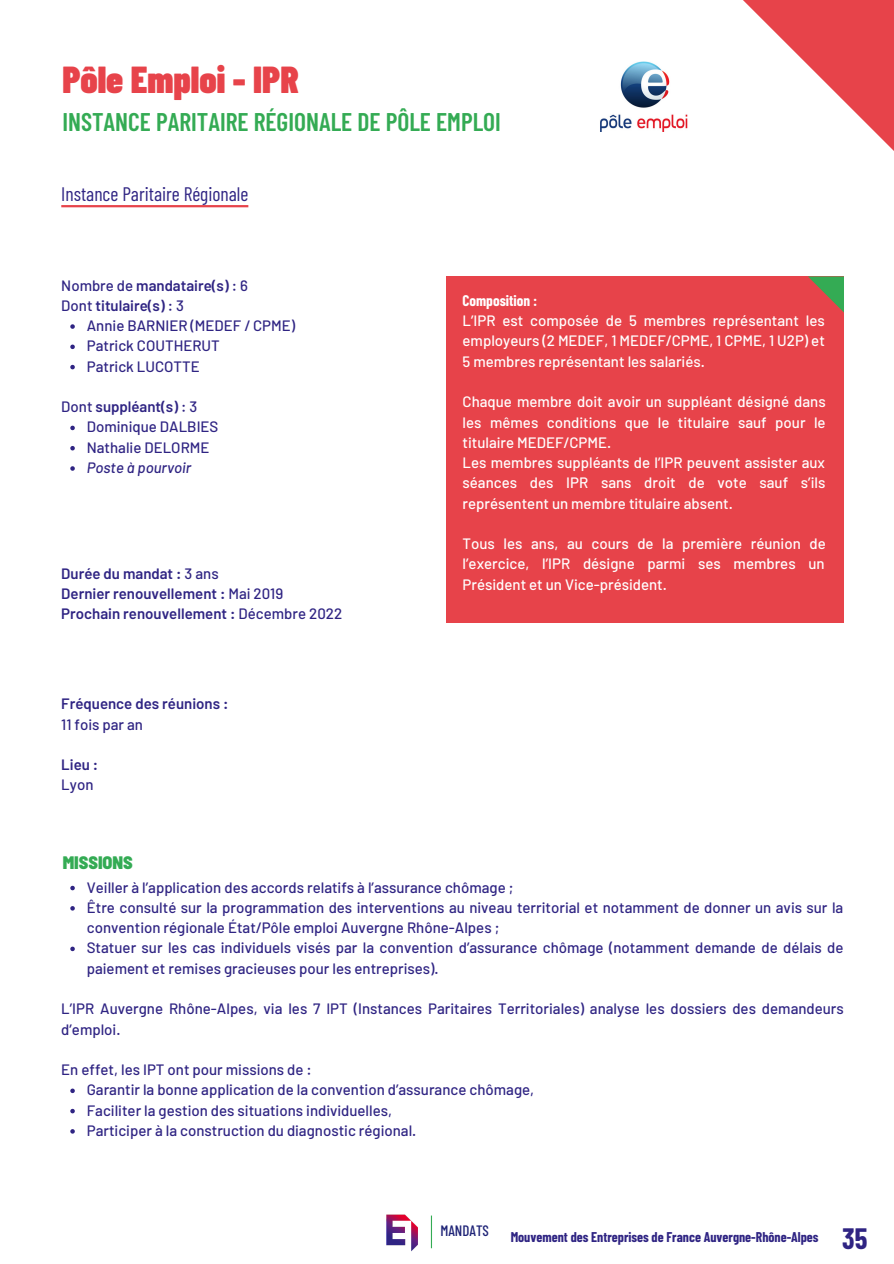
<style>
.page{position:relative;width:894px;height:1264px;background:#fff}
.page>*{position:absolute;margin:0;border:0;box-sizing:border-box;transform-origin:0 0}
.t1{font:900 37.5px "Barlow Condensed";color:#e7434a}
.t2{font:700 28.8px "Barlow Condensed";color:#2f2483}
.t3{font:600 25.5px "Barlow Condensed";color:#34ab54}
.t4{font:19.5px "Barlow Condensed";color:#2f2483}
.t5{font:900 semi-condensed 18px "Barlow";color:#34ab54}
.t6{font:500 15px/20.2px "Barlow";color:#2f2483}
.t7{font:500 15px/20.2px "Barlow";color:#fff;text-align:justify}
.t8{font:600 15px "Barlow";color:#2f2483}
.t9{font:italic 500 15px "Barlow";color:#2f2483}
.t10{font:700 15px "Barlow Condensed";color:#fff}
.t11{font:500 15px "Barlow Condensed";color:#1f2477}
.t12{font:700 13.8px "Barlow Condensed";color:#2f2483}
.s1{font-weight:500}
</style>
<div class="page">
<svg style="left:743px;top:0;width:150px;height:150px"></svg>
<div style="left:446px;top:276px;width:397px;height:347px;background:#e7434a"></div>
<svg style="left:70px;top:324px;width:5px;height:5px"></svg>
<svg style="left:70px;top:344px;width:5px;height:5px"></svg>
<svg style="left:70px;top:365px;width:5px;height:4px"></svg>
<svg style="left:70px;top:425px;width:5px;height:5px"></svg>
<svg style="left:70px;top:446px;width:5px;height:4px"></svg>
<svg style="left:70px;top:466px;width:5px;height:5px"></svg>
<svg style="left:808px;top:276px;width:35px;height:36px"></svg>
<hr style="left:61px;top:205px;width:187px;height:2px;background:#e7434a">
<svg style="left:70px;top:885px;width:5px;height:5px"></svg>
<svg style="left:70px;top:906px;width:5px;height:4px"></svg>
<svg style="left:70px;top:946px;width:5px;height:5px"></svg>
<svg style="left:70px;top:1088px;width:5px;height:5px"></svg>
<svg style="left:70px;top:1108px;width:5px;height:5px"></svg>
<svg style="left:70px;top:1129px;width:5px;height:4px"></svg>
<img style="left:600px;top:61px;width:88px;height:70px">
<hr style="left:431px;top:1215px;width:1px;height:33px;background:#34ab54">
<img style="left:386px;top:1214px;width:32px;height:38px">
<p class="t1" style="left:62px;top:55px;width:238px">Pôle Emploi - IPR</p>
<p class="t3" style="left:62px;top:106px;width:440px">INSTANCE PARITAIRE RÉGIONALE DE PÔLE EMPLOI</p>
<p class="t4" style="left:61px;top:182px;width:188px">Instance Paritaire Régionale</p>
<p class="t8" style="left:61px;top:275px;width:188px"><span class="s1">Nombre de</span> mandataire(s) <span class="s1">: 6</span></p>
<p class="t8" style="left:61px;top:296px;width:124px"><span class="s1">Dont</span> titulaire(s) <span class="s1">: 3</span></p>
<p class="t6" style="left:87px;top:315px;width:210px">Annie BARNIER (MEDEF / CPME)</p>
<p class="t6" style="left:87px;top:335px;width:134px">Patrick COUTHERUT</p>
<p class="t6" style="left:87px;top:355px;width:114px">Patrick LUCOTTE</p>
<p class="t8" style="left:61px;top:397px;width:137px"><span class="s1">Dont</span> suppléant(s) <span class="s1">: 3</span></p>
<p class="t6" style="left:87px;top:416px;width:133px">Dominique DALBIES</p>
<p class="t6" style="left:87px;top:436px;width:124px">Nathalie DELORME</p>
<p class="t9" style="left:87px;top:458px;width:106px">Poste à pourvoir</p>
<p class="t8" style="left:61px;top:563px;width:159px">Durée du mandat : <span class="s1">3 ans</span></p>
<p class="t8" style="left:61px;top:584px;width:223px">Dernier renouvellement : <span class="s1">Mai 2019</span></p>
<p class="t8" style="left:61px;top:604px;width:282px">Prochain renouvellement : <span class="s1">Décembre 2022</span></p>
<p class="t8" style="left:61px;top:694px;width:169px">Fréquence des réunions :</p>
<p class="t6" style="left:61px;top:713px;width:83px">11 fois par an</p>
<p class="t8" style="left:61px;top:755px;width:38px">Lieu :</p>
<p class="t6" style="left:61px;top:774px;width:34px">Lyon</p>
<p class="t5" style="left:63px;top:850px;width:72px">MISSIONS</p>
<p class="t10" style="left:462px;top:291px;width:76px">Composition :</p>
<p class="t7" style="left:462px;top:310px;width:364px">L’IPR est composée de 5 membres représentant les employeurs (2 MEDEF, 1 MEDEF/CPME, 1 CPME, 1 U2P) et 5 membres représentant les salariés.</p>
<p class="t7" style="left:462px;top:391px;width:364px">Chaque membre doit avoir un suppléant désigné dans les mêmes conditions que le titulaire sauf pour le titulaire MEDEF/CPME.</p>
<p class="t7" style="left:462px;top:452px;width:364px">Les membres suppléants de l’IPR peuvent assister aux séances des IPR sans droit de vote sauf s’ils représentent un membre titulaire absent.</p>
<p class="t7" style="left:462px;top:533px;width:364px">Tous les ans, au cours de la première réunion de l’exercice, l’IPR désigne parmi ses membres un Président et un Vice-président.</p>
<p class="t6" style="left:87px;top:876px;width:428px">Veiller à l’application des accords relatifs à l’assurance chômage ;</p>
<p class="t6" style="left:87px;top:896px;width:757px">Être consulté sur la programmation des interventions au niveau territorial et notamment de donner un avis sur la convention régionale État/Pôle emploi Auvergne Rhône-Alpes ;</p>
<p class="t6" style="left:87px;top:937px;width:758px">Statuer sur les cas individuels visés par la convention d’assurance chômage (notamment demande de délais de paiement et remises gracieuses pour les entreprises).</p>
<p class="t6" style="left:61px;top:998px;width:783px">L’IPR Auvergne Rhône-Alpes, via les 7 IPT (Instances Paritaires Territoriales) analyse les dossiers des demandeurs d’emploi.</p>
<p class="t6" style="left:61px;top:1058px;width:252px">En effet, les IPT ont pour missions de :</p>
<p class="t6" style="left:87px;top:1079px;width:449px">Garantir la bonne application de la convention d’assurance chômage,</p>
<p class="t6" style="left:87px;top:1099px;width:307px">Faciliter la gestion des situations individuelles,</p>
<p class="t6" style="left:87px;top:1119px;width:331px">Participer à la construction du diagnostic régional.</p>
<p class="t11" style="left:440px;top:1220px;width:50px">MANDATS</p>
<p class="t2" style="left:841px;top:1220px;width:27px">35</p>
<p class="t12" style="left:510px;top:1228px;width:309px">Mouvement des Entreprises de France Auvergne-Rhône-Alpes</p>
</div>
